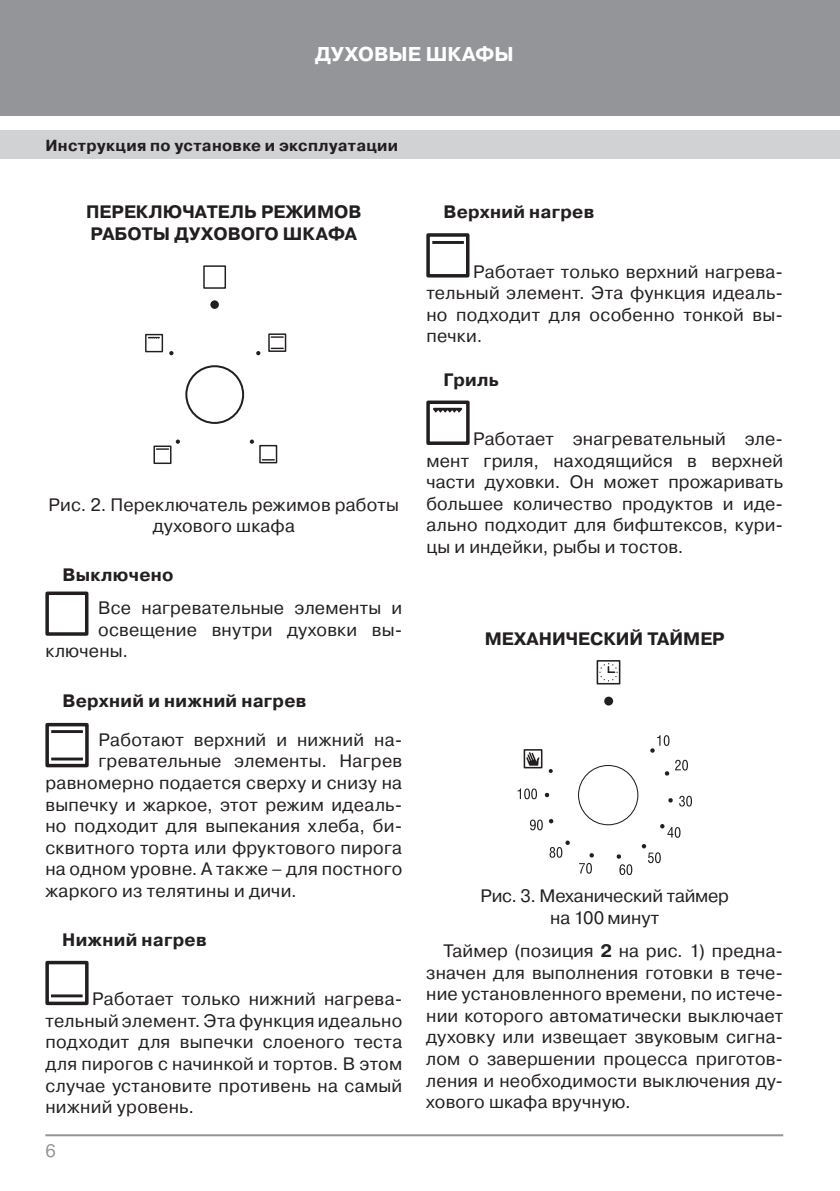
<style>
.page{position:relative;width:840px;height:1191px;background:#fff}
.page>*{position:absolute;margin:0;border:0;box-sizing:border-box;transform-origin:0 0}
.t1{font:700 20px "Pragmatica";color:#fff}
.t2{font:18px/21.6px "Pragmatica";letter-spacing:.015em;color:#231f20;text-align:justify}
.t3{font:18px/21.6px "Pragmatica C";letter-spacing:.005em;color:#231f20;text-align:center}
.t4{font:700 18px/21.6px "Pragmatica";letter-spacing:.015em;color:#231f20}
.t5{font:700 18px "Pragmatica C";color:#231f20}
.t6{font:18px "Pragmatica";color:#939598}
.t7{font:700 16px "Pragmatica";letter-spacing:.02em;color:#231f20}
.s1{font-weight:700}
</style>
<div class="page">
<div style="left:0;top:0;width:839px;height:116px;background:#939598"></div>
<div style="left:0;top:130px;width:839px;height:29px;background:#d1d2d4"></div>
<hr style="left:45px;top:1134px;width:737px;height:2px;background:#939598">
<svg style="left:145px;top:333px;width:133px;height:131px"></svg>
<div style="left:185px;top:365px;width:59px;height:59px;border:2px solid #231f20;border-radius:50%"></div>
<svg style="left:169px;top:351px;width:4px;height:4px"></svg>
<svg style="left:202px;top:265px;width:85px;height:90px"></svg>
<svg style="left:250px;top:439px;width:4px;height:5px"></svg>
<svg style="left:176px;top:439px;width:4px;height:5px"></svg>
<svg style="left:148px;top:337px;width:12px;height:2px"></svg>
<div style="left:145px;top:334px;width:18px;height:18px;border:1px solid #231f20"></div>
<div style="left:259px;top:445px;width:18px;height:18px;border:1px solid #231f20"></div>
<svg style="left:261px;top:459px;width:14px;height:1px"></svg>
<div style="left:153px;top:445px;width:18px;height:19px;border:1px solid #231f20"></div>
<svg style="left:156px;top:448px;width:13px;height:2px"></svg>
<div style="left:45px;top:591px;width:43px;height:45px;border:3px solid #231f20"></div>
<div style="left:45px;top:723px;width:44px;height:44px;border:4px solid #231f20"></div>
<hr style="left:51px;top:757px;width:32px;height:3px;background:#231f20">
<hr style="left:51px;top:730px;width:32px;height:3px;background:#231f20">
<div style="left:45px;top:960px;width:43px;height:45px;border:3px solid #231f20"></div>
<hr style="left:51px;top:994px;width:32px;height:3px;background:#231f20">
<div style="left:426px;top:233px;width:43px;height:44px;border:3px solid #231f20"></div>
<hr style="left:432px;top:241px;width:31px;height:3px;background:#231f20">
<svg style="left:433px;top:408px;width:29px;height:4px"></svg>
<div style="left:426px;top:400px;width:43px;height:45px;border:4px solid #231f20"></div>
<div style="left:577px;top:765px;width:61px;height:60px;border:1px solid #231f20;border-radius:50%"></div>
<svg style="left:668px;top:798px;width:4px;height:5px"></svg>
<svg style="left:548px;top:819px;width:5px;height:4px"></svg>
<svg style="left:548px;top:769px;width:4px;height:4px"></svg>
<svg style="left:544px;top:792px;width:5px;height:5px"></svg>
<svg style="left:517px;top:788px;width:15px;height:11px"></svg>
<svg style="left:531px;top:788px;width:5px;height:11px"></svg>
<svg style="left:530px;top:819px;width:11px;height:11px"></svg>
<svg style="left:536px;top:819px;width:6px;height:11px"></svg>
<svg style="left:549px;top:840px;width:20px;height:17px"></svg>
<svg style="left:556px;top:847px;width:6px;height:10px"></svg>
<svg style="left:579px;top:853px;width:15px;height:20px"></svg>
<svg style="left:586px;top:863px;width:5px;height:10px"></svg>
<svg style="left:616px;top:854px;width:12px;height:21px"></svg>
<svg style="left:626px;top:864px;width:6px;height:11px"></svg>
<svg style="left:641px;top:844px;width:18px;height:19px"></svg>
<svg style="left:654px;top:852px;width:6px;height:11px"></svg>
<svg style="left:660px;top:824px;width:19px;height:13px"></svg>
<svg style="left:674px;top:827px;width:6px;height:11px"></svg>
<svg style="left:679px;top:795px;width:11px;height:11px"></svg>
<svg style="left:685px;top:795px;width:6px;height:11px"></svg>
<svg style="left:664px;top:760px;width:22px;height:16px"></svg>
<svg style="left:681px;top:760px;width:6px;height:10px"></svg>
<svg style="left:650px;top:735px;width:18px;height:17px"></svg>
<svg style="left:663px;top:735px;width:6px;height:11px"></svg>
<div style="left:523px;top:749px;width:19px;height:19px;border:2px solid #231f20"></div>
<svg style="left:525px;top:752px;width:14px;height:14px"></svg>
<div style="left:604px;top:696px;width:8px;height:9px;background:#231f20;border-radius:50%"></div>
<div style="left:596px;top:660px;width:24px;height:24px;border:2px solid #231f20"></div>
<svg style="left:599px;top:663px;width:18px;height:18px"></svg>
<p class="t1" style="left:315px;top:41px;width:200px">ДУХОВЫЕ ШКАФЫ</p>
<p class="t7" style="left:45px;top:135px;width:354px">Инструкция по установке и эксплуатации</p>
<p class="t4" style="left:86px;top:201px;width:277px">ПЕРЕКЛЮЧАТЕЛЬ РЕЖИМОВ<br>РАБОТЫ ДУХОВОГО ШКАФА</p>
<p class="t2" style="left:49px;top:494px;width:352px;text-align:center">Рис. 2. Переключатель режимов работы духового шкафа</p>
<p class="t4" style="left:62px;top:564px;width:113px">Выключено</p>
<p class="t2" style="left:98px;top:597px;width:305px">Все нагревательные элементы и</p>
<p class="t2" style="left:98px;top:619px;width:305px">освещение внутри духовки вы-</p>
<p class="t2" style="left:45px;top:641px;width:84px">ключены.</p>
<p class="t4" style="left:62px;top:690px;width:245px">Верхний и нижний нагрев</p>
<p class="t2" style="left:98px;top:729px;width:305px">Работают верхний и нижний на-</p>
<p class="t2" style="left:98px;top:750px;width:305px">гревательные элементы. Нагрев</p>
<p class="t2" style="left:45px;top:772px;width:358px">равномерно подается сверху и снизу на</p>
<p class="t2" style="left:45px;top:794px;width:358px">выпечку и жаркое, этот режим идеаль-</p>
<p class="t2" style="left:45px;top:815px;width:358px">но подходит для выпекания хлеба, би-</p>
<p class="t2" style="left:45px;top:837px;width:358px">сквитного торта или фруктового пирога</p>
<p class="t2" style="left:45px;top:858px;width:358px">на одном уровне. А также – для постного</p>
<p class="t2" style="left:45px;top:880px;width:253px">жаркого из телятины и дичи.</p>
<p class="t4" style="left:62px;top:929px;width:146px">Нижний нагрев</p>
<p class="t2" style="left:45px;top:988px;width:358px;text-indent:47px">Работает только нижний нагрева&shy;тельный элемент. Эта функция идeально подходит для выпечки слоеного теста для пирогов с начинкой и тортов. В этом случае установите противень на самый нижний уровень.</p>
<p class="t6" style="left:45px;top:1139px;width:12px">6</p>
<p class="t4" style="left:443px;top:201px;width:152px">Верхний нагрев</p>
<p class="t2" style="left:426px;top:261px;width:358px;text-indent:47px">Работает только верхний нагрева&shy;тельный элемент. Эта функция идеаль&shy;но подходит для особенно тонкой вы&shy;печки.</p>
<p class="t4" style="left:443px;top:369px;width:57px">Гриль</p>
<p class="t2" style="left:426px;top:428px;width:358px;text-indent:47px">Работает энагревательный эле&shy;мент гриля, находящийся в верхней части духовки. Он может прожаривать большее количество продуктов и иде&shy;ально подходит для бифштексов, кури&shy;цы и индейки, рыбы и тостов.</p>
<p class="t5" style="left:484px;top:629px;width:241px">МЕХАНИЧЕСКИЙ ТАЙМЕР</p>
<p class="t3" style="left:480px;top:885px;width:250px">Рис. 3. Механический таймер на 100 минут</p>
<p class="t3" style="left:426px;top:940px;width:358px;text-align:justify;text-indent:17px">Таймер (позиция <span class="s1">2</span> на рис. 1) предна&shy;значен для выполнения готовки в тече&shy;ние установленного времени, по истече&shy;нии которого автоматически выключает духовку или извещает звуковым сигна&shy;лом о завершении процесса приготов&shy;ления и необходимости выключения ду&shy;хового шкафа вручную.</p>
</div>
